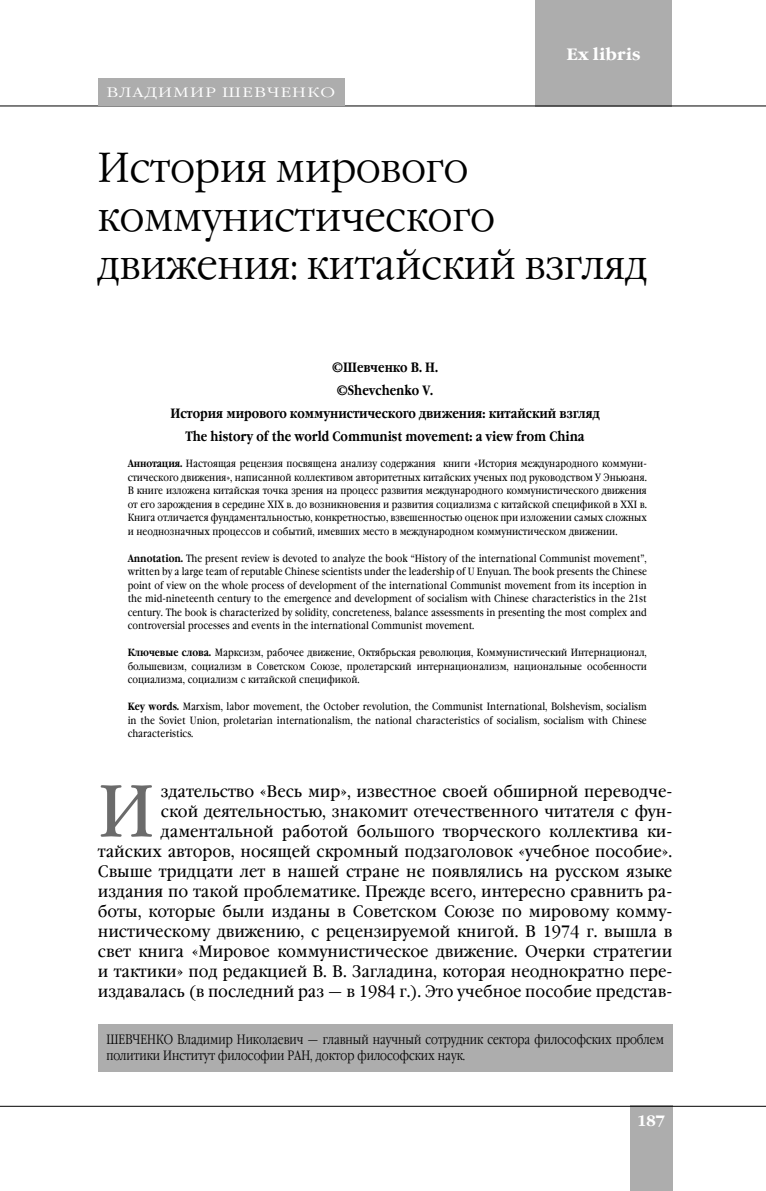
<style>
.page{position:relative;width:766px;height:1191px;background:#fff}
.page>*{position:absolute;margin:0;border:0;box-sizing:border-box;transform-origin:0 0}
.t1{font:73.65px "Garamond Book Narrow C";color:#6b6b6b;scale:1.1 1}
.t2{font:300 42px/48px "Garamond C";color:#000;scale:.92 1}
.t3{font:16.5px/20px "Garamond Book Narrow C";color:#000;text-align:right;scale:1.1 1}
.t4{font:700 16.5px "Garamond C";color:#fff}
.t5{font:700 15px "Garamond C";color:#fff}
.t6{font:700 13.5px/23px "Garamond Narrow C";color:#000;text-align:center}
.t7{font:300 13.5px/16.5px "Garamond Narrow C";color:#000}
.t8{font:300 13.5px "Garamond C";letter-spacing:.075em;color:#fff;scale:1.25 1}
.t9{font:10.5px/13.5px "Garamond Book Narrow C";color:#000;text-align:justify}
.s1{font-family:"Garamond Narrow C";font-weight:700}
</style>
<div class="page">
<div style="left:535px;top:0;width:136px;height:106px;background:#adadad"></div>
<div style="left:629px;top:1106px;width:43px;height:85px;background:#adadad"></div>
<hr style="left:0;top:1106px;width:765px;height:1px;background:#000">
<hr style="left:0;top:106px;width:765px;height:1px;background:#000">
<div style="left:98px;top:1024px;width:574px;height:47px;background:#adadad"></div>
<div style="left:98px;top:78px;width:246px;height:28px;background:#adadad"></div>
<p class="t8" style="left:106px;top:87px;width:184px">ВЛАДИМИР ШЕВЧЕНКО</p>
<p class="t4" style="left:566px;top:47px;width:76px">Ex libris</p>
<p class="t2" style="left:98px;top:148px;width:598px">История мирового коммунистического движения: китайский взгляд</p>
<p class="t6" style="left:170px;top:357px;width:430px">©Шевченко В. Н.<br>©Shevchenko V.<br>История мирового коммунистического движения: китайский взгляд The history of the world Communist movement: a view from China</p>
<p class="t9" style="left:128px;top:458px;width:520px"><span class="s1">Аннотация.</span> Настоящая рецензия посвящена анализу содержания книги «История международного коммуни&shy;стического движения», написанной коллективом авторитетных китайских ученых под руководством У Эньюаня.<br>В книге изложена китайская точка зрения на процесс развития международного коммунистического движения от его зарождения в середине XIX в. до возникновения и развития социализма с китайской спецификой в XXI в.<br>Книга отличается фундаментальностью, конкретностью, взвешенностью оценок при изложении самых сложных и неоднозначных процессов и событий, имевших место в международном коммунистическом движении.</p>
<p class="t9" style="left:128px;top:552px;width:520px"><span class="s1">Annotation.</span> The present review is devoted to analyze the book “History of the international Communist movement”, written by a large team of reputable Chinese scientists under the leadership of U Enyuan. The book presents the Chinese point of view on the whole process of development of the international Communist movement from its inception in the mid-nineteenth century to the emergence and development of socialism with Chinese characteristics in the 21st century. The book is characterized by solidity, concreteness, balance assessments in presenting the most complex and controversial processes and events in the international Communist movement.</p>
<p class="t9" style="left:128px;top:647px;width:520px"><span class="s1">Ключевые слова.</span> Марксизм, рабочее движение, Октябрьская революция, Коммунистический Интернационал, большевизм, социализм в Советском Союзе, пролетарский интернационализм, национальные особенности социализма, социализм с китайской спецификой.</p>
<p class="t9" style="left:128px;top:701px;width:520px"><span class="s1">Key words.</span> Marxism, labor movement, the October revolution, the Communist International, Bolshevism, socialism in the Soviet Union, proletarian internationalism, the national characteristics of socialism, socialism with Chinese characteristics.</p>
<p class="t3" style="left:98px;top:782px;width:523px">здательство «Весь мир», известное своей обширной переводче-<br>ской деятельностью, знакомит отечественного читателя с фун&shy;даментальной работой большого творческого коллектива ки&shy;тайских авторов, носящей скромный подзаголовок «учебное пособие».<br>Свыше тридцати лет в нашей стране не появлялись на русском языке издания по такой проблематике. Прежде всего, интересно сравнить ра&shy;боты, которые были изданы в Советском Союзе по мировому комму&shy;нистическому движению, с рецензируемой книгой. В 1974 г. вышла в свет книга «Мировое коммунистическое движение. Очерки стратегии и тактики» под редакцией В. В. Загладина, которая неоднократно пере&shy;издавалась (в последний раз — в 1984 г.). Это учебное пособие представ-</p>
<p class="t7" style="left:106px;top:1032px;width:559px">ШЕВЧЕНКО Владимир Николаевич — главный научный сотрудник сектора философских проблем политики Институт философии РАН, доктор философских наук.</p>
<p class="t1" style="left:98px;top:781px;width:53px">И</p>
<p class="t5" style="left:637px;top:1114px;width:29px">187</p>
</div>
